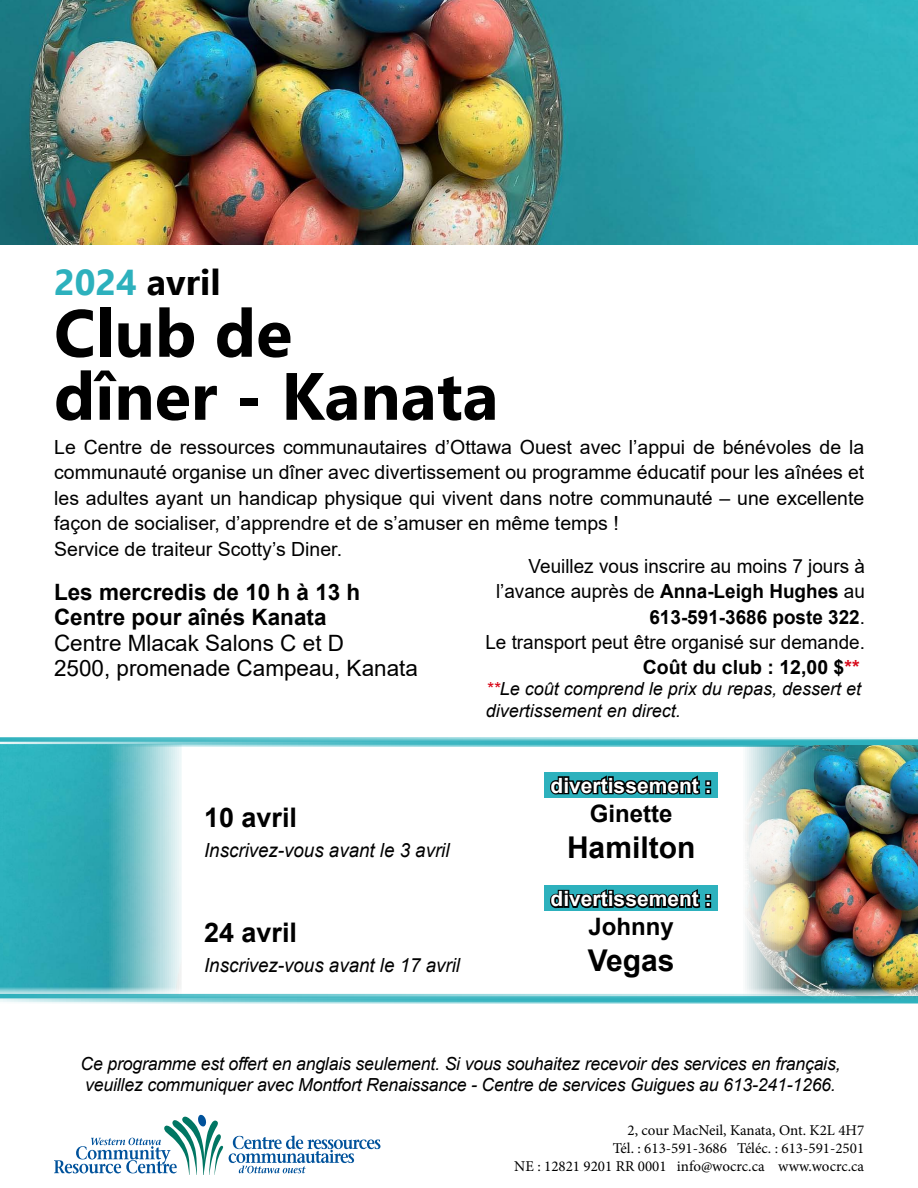
<style>
.page{position:relative;width:918px;height:1188px;background:#fff}
.page>*{position:absolute;margin:0;border:0;box-sizing:border-box;transform-origin:0 0}
.t1{font:700 66.75px/63px "Ebrima";color:#000}
.t2{font:700 36px "Ebrima";color:#000}
.t3{font:700 30px "Arial";color:#000}
.t4{font:700 27px "Arial";color:#000}
.t5{font:700 24px "Arial";color:#000}
.t6{font:22.5px/25.5px "Arial";color:#000}
.t7{font:700 22.5px/25.5px "Arial";color:#000}
.t8{font:700 21px "Arial";color:#fff}
.t9{font:19.5px/25.5px "Arial";color:#000}
.t10{font:italic 19.5px "Arial";color:#000;scale:.96 1}
.t11{font:700 19.5px "Arial";color:#000}
.t12{font:italic 18px/21.6px "Arial";letter-spacing:-.01em;color:#000}
.t13{font:15px/18px "Minion Pro";color:#000;text-align:right}
.s1{color:#2db1bd}
.s2{font-weight:700}
.s3{color:#d70415}
</style>
<div class="page">
<svg style="left:229px;top:1135px;width:151px;height:38px"></svg>
<svg style="left:54px;top:1114px;width:169px;height:60px"></svg>
<svg style="left:0;top:737px;width:895px;height:2px;background:#9fdbe0"></svg>
<svg style="left:0;top:739px;width:918px;height:2px;background:#57c0c9"></svg>
<svg style="left:0;top:741px;width:918px;height:1px"></svg>
<svg style="left:0;top:742px;width:918px;height:5px;background:#63c4cd"></svg>
<svg style="left:182px;top:994px;width:559px;height:2px"></svg>
<svg style="left:182px;top:996px;width:559px;height:2px"></svg>
<svg style="left:182px;top:998px;width:559px;height:1px"></svg>
<svg style="left:0;top:999px;width:918px;height:5px;background:#80cfd6"></svg>
<div style="left:544px;top:772px;width:173px;height:25px;background:#2db1bd"></div>
<svg style="left:548px;top:775px;width:163px;height:23px"></svg>
<div style="left:544px;top:886px;width:173px;height:25px;background:#2db1bd"></div>
<svg style="left:548px;top:885px;width:163px;height:24px"></svg>
<img style="left:0;top:745px;width:182px;height:255px">
<img style="left:741px;top:745px;width:177px;height:256px">
<img style="left:0;top:0;width:918px;height:245px">
<h2 class="t2" style="left:54px;top:253px;width:168px"><span class="s1">2024</span> avril</h2>
<h1 class="t1" style="left:54px;top:298px;width:446px">Club de<br>dîner - Kanata</h1>
<p class="t9" style="left:54px;top:434px;width:812px">Le Centre de ressources communautaires d’Ottawa Ouest avec l’appui de bénévoles de la communauté organise un dîner avec divertissement ou programme éducatif pour les aînées et les adultes ayant un handicap physique qui vivent dans notre communauté – une excellente façon de socialiser, d’apprendre et de s’amuser en même temps !<br>Service de traiteur Scotty’s Diner.</p>
<p class="t7" style="left:54px;top:579px;width:308px">Les mercredis de 10 h à 13 h<br>Centre pour aînés Kanata</p>
<p class="t6" style="left:54px;top:630px;width:365px">Centre Mlacak Salons C et D<br>2500, promenade Campeau, Kanata</p>
<p class="t9" style="left:485px;top:553px;width:381px;text-align:right">Veuillez vous inscrire au moins 7 jours à l’avance auprès de <span class="s2">Anna-Leigh Hughes</span> au <span class="s2">613-591-3686 poste 322</span>.<br>Le transport peut être organisé sur demande.</p>
<p class="t11" style="left:643px;top:653px;width:218px">Coût du club : 12,00 $<span class="s3">**</span></p>
<p class="t12" style="left:486px;top:678px;width:377px"><span class="s3">**</span>Le coût comprend le prix du repas, dessert et divertissement en direct.</p>
<h3 class="t4" style="left:204px;top:798px;width:95px">10 avril</h3>
<p class="t10" style="left:204px;top:837px;width:257px">Inscrivez-vous avant le 3 avril</p>
<h3 class="t4" style="left:204px;top:913px;width:95px">24 avril</h3>
<p class="t10" style="left:204px;top:952px;width:268px">Inscrivez-vous avant le 17 avril</p>
<p class="t8" style="left:551px;top:771px;width:163px">divertissement :</p>
<p class="t5" style="left:590px;top:796px;width:84px">Ginette</p>
<h3 class="t3" style="left:567px;top:826px;width:130px">Hamilton</h3>
<p class="t8" style="left:551px;top:884px;width:163px">divertissement :</p>
<p class="t5" style="left:589px;top:910px;width:87px">Johnny</p>
<h3 class="t3" style="left:588px;top:939px;width:88px">Vegas</h3>
<p class="t12" style="left:81px;top:1053px;width:762px">Ce programme est offert en anglais seulement. Si vous souhaitez recevoir des services en français, veuillez communiquer avec Montfort Renaissance - Centre de services Guigues au 613-241-1266.</p>
<p class="t13" style="left:514px;top:1121px;width:351px">2, cour MacNeil, Kanata, Ont. K2L 4H7<br>Tél. : 613-591-3686 Téléc. : 613-591-2501<br>NE : 12821 9201 RR 0001 info@wocrc.ca www.wocrc.ca</p>
</div>
